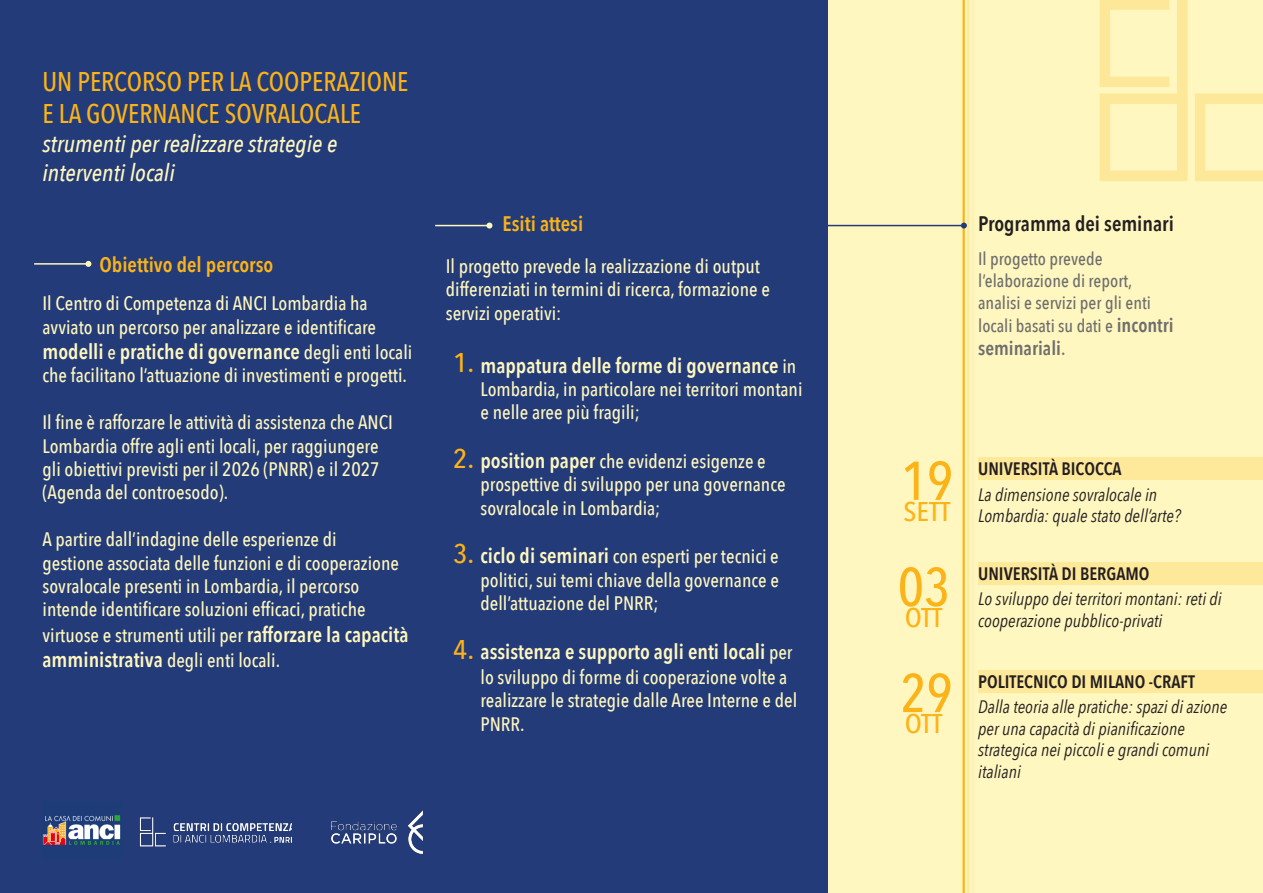
<style>
.page{position:relative;width:1263px;height:893px;background:#fff}
.page>*{position:absolute;margin:0;border:0;box-sizing:border-box;transform-origin:0 0}
.t1{font:500 54px "Avenir Next Condensed";color:#fbb318}
.t2{font:500 27px/32.4px "Avenir Next Condensed";color:#fbb318}
.t3{font:500 27px "Avenir Next Condensed";color:#fbb318;scale:1.1 1}
.t4{font:italic 500 24px "Avenir Next Condensed";color:#fff7bf}
.t5{font:600 21px "Avenir Next Condensed";color:#fff7bf}
.t6{font:600 21px "Avenir Next Condensed";color:#fbb318}
.t7{font:600 21px "Avenir Next Condensed";color:#231f20}
.t8{font:500 19.5px/23.4px "Avenir Next Condensed";color:#fff7bf}
.t9{font:600 19.5px "Avenir Next Condensed";color:#6e6e6e}
.t10{font:italic 18px/21.6px "Avenir Next Condensed";color:#231f20}
.t11{font:500 18px/21.6px "Avenir Next Condensed";color:#6e6e6e}
.t12{font:600 18px "Avenir Next Condensed";color:#231f20}
.s1{font-weight:500;font-size:19.5px}
.s2{font-weight:600;font-size:21px}
.s3{font-weight:600;font-size:19.5px}
.s4{font-weight:500}
</style>
<div class="page">
<div style="left:828px;top:0;width:435px;height:893px;background:#fff7bf"></div>
<div style="left:978px;top:670px;width:285px;height:22px;background:#fee89a"></div>
<div style="left:978px;top:562px;width:285px;height:23px;background:#fee89a"></div>
<div style="left:978px;top:457px;width:285px;height:23px;background:#fee89a"></div>
<div style="left:0;top:0;width:828px;height:893px;background:#233b78"></div>
<img style="left:43px;top:815px;width:78px;height:30px">
<img style="left:139px;top:817px;width:153px;height:30px">
<img style="left:331px;top:810px;width:92px;height:44px">
<hr style="left:962px;top:0;width:3px;height:893px;background:#fbb318">
<hr style="left:967px;top:0;width:2px;height:893px;background:#fbb318">
<hr style="left:972px;top:0;width:2px;height:893px;background:#fbb318">
<hr style="left:435px;top:225px;width:54px;height:1px;background:#fff7bf">
<svg style="left:486px;top:223px;width:6px;height:6px"></svg>
<svg style="left:1099px;top:0;width:164px;height:181px"></svg>
<hr style="left:828px;top:225px;width:136px;height:1px;background:#233b78">
<svg style="left:961px;top:223px;width:6px;height:6px"></svg>
<hr style="left:34px;top:263px;width:54px;height:2px;background:#fff7bf">
<svg style="left:85px;top:261px;width:6px;height:6px"></svg>
<p class="t2" style="left:43px;top:65px;width:367px">UN PERCORSO PER LA COOPERAZIONE<br>E LA GOVERNANCE SOVRALOCALE</p>
<p class="t4" style="left:43px;top:129px;width:296px">strumenti per realizzare strategie e</p>
<p class="t4" style="left:43px;top:158px;width:134px">interventi locali</p>
<p class="t6" style="left:99px;top:247px;width:175px">Obiettivo del percorso</p>
<p class="t8" style="left:43px;top:292px;width:335px">Il Centro di Competenza di ANCI Lombardia ha avviato un percorso per analizzare e identificare</p>
<p class="t5" style="left:43px;top:334px;width:371px">modelli <span class="s1">e</span> pratiche di governance <span class="s1">degli enti locali</span></p>
<p class="t8" style="left:43px;top:364px;width:366px">che facilitano l’attuazione di investimenti e progetti.</p>
<p class="t8" style="left:43px;top:411px;width:352px">Il fine è rafforzare le attività di assistenza che ANCI Lombardia offre agli enti locali, per raggiungere gli obiettivi previsti per il 2026 (PNRR) e il 2027 (Agenda del controesodo).</p>
<p class="t8" style="left:43px;top:528px;width:358px">A partire dall’indagine delle esperienze di gestione associata delle funzioni e di cooperazione sovralocale presenti in Lombardia, il percorso intende identificare soluzioni efficaci, pratiche</p>
<p class="t8" style="left:43px;top:622px;width:367px;line-height:25.2px">virtuose e strumenti utili per <span class="s2">rafforzare la capacità amministrativa</span> degli enti locali.</p>
<p class="t6" style="left:503px;top:205px;width:82px">Esiti attesi</p>
<p class="t8" style="left:446px;top:254px;width:326px">Il progetto prevede la realizzazione di output differenziati in termini di ricerca, formazione e servizi operativi:</p>
<p class="t3" style="left:453px;top:346px;width:21px">1.</p>
<p class="t3" style="left:453px;top:442px;width:21px">2.</p>
<p class="t3" style="left:453px;top:537px;width:21px">3.</p>
<p class="t3" style="left:453px;top:633px;width:21px">4.</p>
<p class="t5" style="left:480px;top:347px;width:317px">mappatura delle forme di governance <span class="s1">in</span></p>
<p class="t8" style="left:480px;top:377px;width:323px">Lombardia, in particolare nei territori montani</p>
<p class="t8" style="left:480px;top:401px;width:161px">e nelle aree più fragili;</p>
<p class="t8" style="left:480px;top:449px;width:307px"><span class="s2">position paper</span> che evidenzi esigenze e prospettive di sviluppo per una governance sovralocale in Lombardia;</p>
<p class="t8" style="left:480px;top:545px;width:300px;text-align:justify"><span class="s2">ciclo di seminari</span> con esperti per tecnici e politici, sui temi chiave della governance e dell’attuazione del PNRR;</p>
<p class="t5" style="left:480px;top:633px;width:313px">assistenza e supporto agli enti locali <span class="s1">per</span></p>
<p class="t8" style="left:480px;top:665px;width:318px">lo sviluppo di forme di cooperazione volte a realizzare le strategie dalle Aree Interne e del<br>PNRR.</p>
<p class="t7" style="left:978px;top:205px;width:197px">Programma dei seminari</p>
<p class="t11" style="left:978px;top:248px;width:174px">Il progetto prevede l’elaborazione di report, analisi e servizi per gli enti</p>
<p class="t11" style="left:978px;top:315px;width:197px">locali basati su dati e <span class="s3">incontri</span></p>
<p class="t9" style="left:978px;top:332px;width:89px">seminariali<span class="s4">.</span></p>
<p class="t1" style="left:901px;top:448px;width:54px">19</p>
<p class="t3" style="left:903px;top:495px;width:44px">SETT</p>
<p class="t1" style="left:898px;top:554px;width:54px">03</p>
<p class="t3" style="left:905px;top:601px;width:36px">OTT</p>
<p class="t1" style="left:900px;top:660px;width:54px">29</p>
<p class="t3" style="left:905px;top:707px;width:36px">OTT</p>
<p class="t12" style="left:978px;top:454px;width:145px">UNIVERSITÀ BICOCCA</p>
<p class="t10" style="left:978px;top:484px;width:204px">La dimensione sovralocale in<br>Lombardia: quale stato dell’arte?</p>
<p class="t12" style="left:978px;top:558px;width:173px">UNIVERSITÀ DI BERGAMO</p>
<p class="t10" style="left:978px;top:588px;width:245px">Lo sviluppo dei territori montani: reti di cooperazione pubblico-privati</p>
<p class="t12" style="left:978px;top:666px;width:218px">POLITECNICO DI MILANO -CRAFT</p>
<p class="t10" style="left:978px;top:696px;width:251px">Dalla teoria alle pratiche: spazi di azione per una capacità di pianificazione strategica nei piccoli e grandi comuni italiani</p>
</div>
